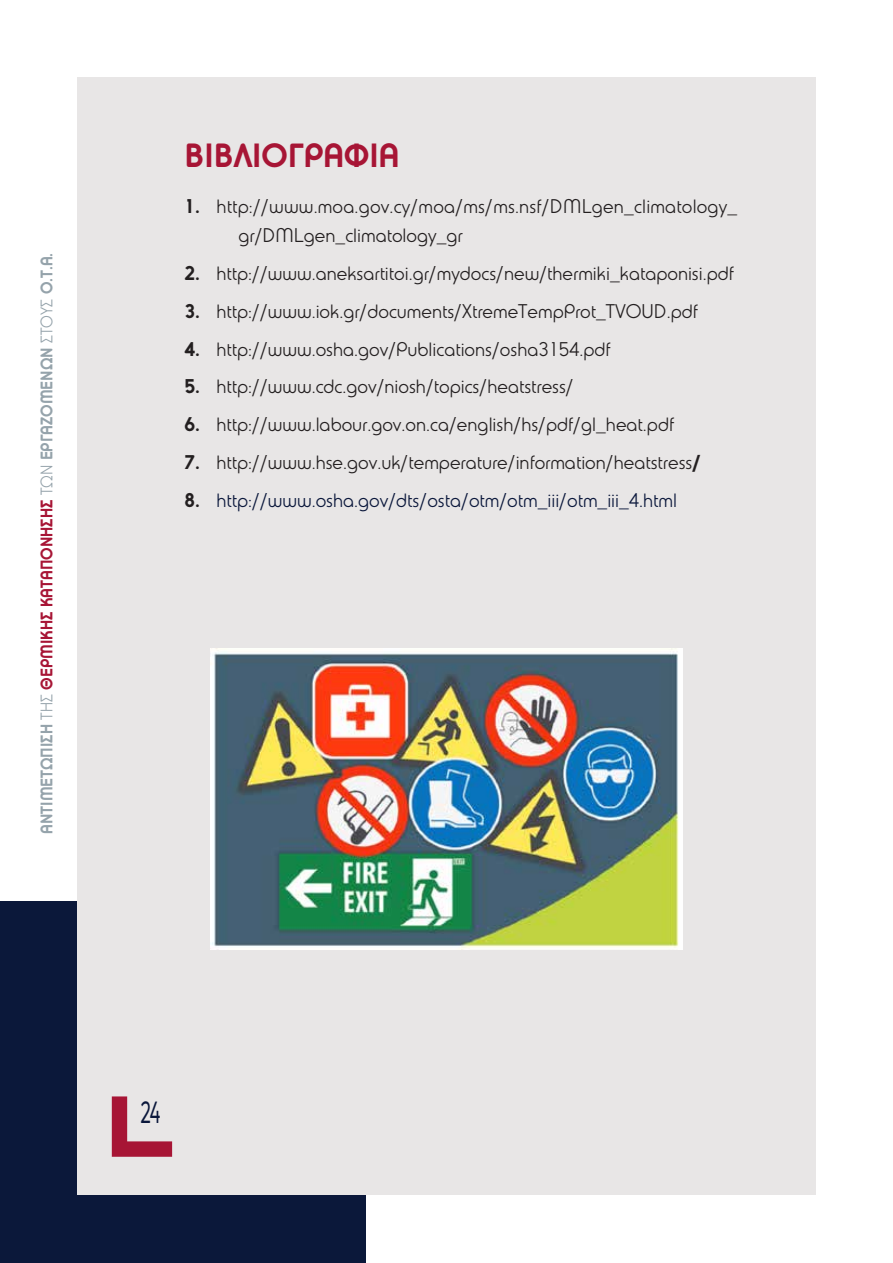
<style>
.page{position:relative;width:893px;height:1263px;background:#fff}
.page>*{position:absolute;margin:0;border:0;box-sizing:border-box;transform-origin:0 0}
.t1{font:700 33px "PF Universal";color:#a71535}
.t2{font:30px "Uni Neue";color:#0a173b;scale:.63 1}
.t3{font:19.5px/29.2px "PF Universal";color:#231f20}
.t4{font:19.5px "PF Universal";color:#0a173b}
.t5{font:700 16.5px "PF Universal";color:#95a3ab;scale:.95 1}
.s1{font-weight:400}
.s2{color:#a71535}
.s3{font-weight:700}
.s4{font-weight:700;color:#231f20}
</style>
<div class="page">
<div style="left:0;top:901px;width:365px;height:362px;background:#0b183a"></div>
<div style="left:77px;top:77px;width:739px;height:1117px;background:#e8e6e6"></div>
<svg style="left:112px;top:1096px;width:60px;height:61px"></svg>
<img style="left:211px;top:648px;width:471px;height:301px">
<p class="t5" style="left:37px;top:834px;width:613px;rotate:-90deg">ΑΝΤΙΜΕΤΩΠΙΣΗ <span class="s1">ΤΗΣ</span> <span class="s2">ΘΕΡΜΙΚΗΣ ΚΑΤΑΠΟΝΗΣΗΣ</span> <span class="s1">ΤΩΝ</span> ΕΡΓΑΖΟΜΕΝΩΝ <span class="s1">ΣΤΟΥΣ</span> Ο.Τ.Α.</p>
<h1 class="t1" style="left:184px;top:135px;width:16px">ΒΙΒΛΙ</h1>
<h1 class="t1" style="left:261px;top:135px;width:122px">ΟΓΡΑΦΙΑ</h1>
<p class="t3" style="left:238px;top:192px;width:500px;text-indent:-54px"><span class="s3">1.</span> http://www.moa.gov.cy/moa/ms/ms.nsf/DMLgen_climatology_ gr/DMLgen_climatology_gr</p>
<p class="t3" style="left:184px;top:259px;width:551px"><span class="s3">2.</span> http://www.aneksartitoi.gr/mydocs/new/thermiki_kataponisi.pdf</p>
<p class="t3" style="left:184px;top:296px;width:515px"><span class="s3">3.</span> http://www.iok.gr/documents/XtremeTempProt_TVOUD.pdf</p>
<p class="t3" style="left:184px;top:334px;width:427px"><span class="s3">4.</span> http://www.osha.gov/Publications/osha3154.pdf</p>
<p class="t3" style="left:184px;top:372px;width:391px"><span class="s3">5.</span> http://www.cdc.gov/niosh/topics/heatstress/</p>
<p class="t3" style="left:184px;top:410px;width:491px"><span class="s3">6.</span> http://www.labour.gov.on.ca/english/hs/pdf/gl_heat.pdf</p>
<p class="t3" style="left:184px;top:447px;width:518px"><span class="s3">7.</span> http://www.hse.gov.uk/temperature/information/heatstress<span class="s3">/</span></p>
<p class="t4" style="left:184px;top:488px;width:494px"><span class="s4">8.</span> http://www.osha.gov/dts/osta/otm/otm_iii/otm_iii_4.html</p>
<h2 class="t2" style="left:140px;top:1093px;width:33px">24</h2>
</div>
